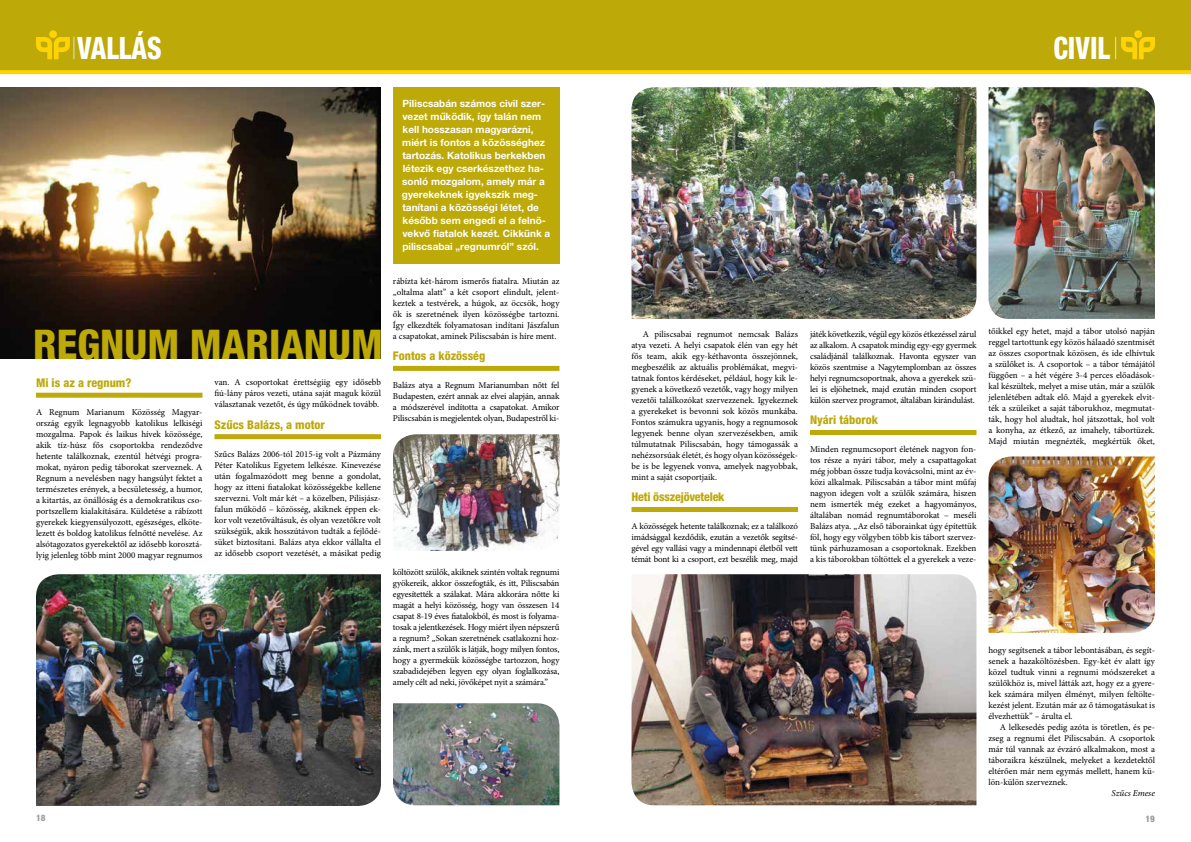
<style>
.page{position:relative;width:1191px;height:842px;background:#fff}
.page>*{position:absolute;margin:0;border:0;box-sizing:border-box;transform-origin:0 0}
.t1{font:800 condensed 41px "Helvetica Neue LT Pro";color:#bda908}
.t2{font:800 condensed 30.9px "Helvetica Neue LT Pro";color:#fff;scale:.88 1}
.t3{font:800 condensed 12px "Helvetica Neue LT Pro";color:#bda908}
.t4{font:700 10px/13px "Helvetica Neue LT Pro";color:#fff}
.t5{font:9px/11px "Minion Pro";letter-spacing:-.005em;color:#000;text-align:justify}
.t6{font:italic 9px "Minion Pro";color:#000}
.t7{font:800 condensed 9px "Helvetica Neue LT Pro";color:#9d9d9c}
.t8{font:800 condensed 9px "Helvetica Neue LT Pro";color:#98989b}
</style>
<div class="page">
<div style="left:0;top:0;width:1191px;height:74px;background:#bda908"></div>
<div style="left:1134px;top:30px;width:8px;height:8px;background:#ffd306;border-radius:50%"></div>
<div style="left:49px;top:30px;width:8px;height:8px;background:#ffd203;border-radius:50%"></div>
<svg style="left:36px;top:37px;width:38px;height:22px"></svg>
<svg style="left:1115px;top:37px;width:40px;height:22px"></svg>
<hr style="left:0;top:70px;width:1191px;height:4px;background:#ffd203">
<div style="left:36px;top:393px;width:166px;height:5px;background:#bda908"></div>
<img style="left:0;top:87px;width:381px;height:272px">
<div style="left:214px;top:434px;width:167px;height:5px;background:#bda908"></div>
<div style="left:393px;top:87px;width:166px;height:177px;background:#bda908"></div>
<div style="left:393px;top:366px;width:166px;height:5px;background:#bda908"></div>
<div style="left:631px;top:507px;width:167px;height:5px;background:#bda908"></div>
<img style="left:36px;top:574px;width:345px;height:232px">
<img style="left:631px;top:574px;width:345px;height:231px">
<div style="left:810px;top:430px;width:166px;height:5px;background:#bda908"></div>
<img style="left:631px;top:87px;width:345px;height:232px">
<img style="left:393px;top:434px;width:166px;height:117px">
<img style="left:988px;top:87px;width:167px;height:232px">
<img style="left:988px;top:456px;width:167px;height:177px">
<img style="left:393px;top:703px;width:166px;height:102px">
<h2 class="t2" style="left:77px;top:29px;width:97px">VALLÁS</h2>
<h2 class="t2" style="left:1053px;top:29px;width:66px">CIVIL</h2>
<h1 class="t1" style="left:33px;top:319px;width:351px">REGNUM MARIANUM</h1>
<p class="t5" style="left:214px;top:377px;width:168px">van. A csoportokat érettségiig egy idősebb fiú-lány páros vezeti, utána saját maguk közül választanak vezetőt, és úgy működnek tovább.</p>
<h3 class="t3" style="left:214px;top:417px;width:112px">Szűcs Balázs, a motor</h3>
<p class="t5" style="left:214px;top:448px;width:168px">Szűcs Balázs 2006-tól 2015-ig volt a Pázmány Péter Katolikus Egyetem lelkésze. Kinevezése után fogalmazódott meg benne a gondolat, hogy az itteni fiatalokat közösségekbe kellene szervezni. Volt már két – a közelben, Pilisjász&shy;falun működő – közösség, akiknek éppen ek&shy;kor volt vezetőváltásuk, és olyan vezetőkre volt szükségük, akik hosszútávon tudták a fejlődé&shy;süket biztosítani. Balázs atya ekkor vállalta el az idősebb csoport vezetését, a másikat pedig</p>
<h3 class="t3" style="left:36px;top:375px;width:97px">Mi is az a regnum?</h3>
<p class="t5" style="left:36px;top:407px;width:168px">A Regnum Marianum Közösség Magyar&shy;ország egyik legnagyobb katolikus lelkiségi mozgalma. Papok és laikus hívek közössége, akik tíz-húsz fős csoportokba rendeződve hetente találkoznak, ezentúl hétvégi progra&shy;mokat, nyáron pedig táborokat szerveznek. A Regnum a nevelésben nagy hangsúlyt fektet a természetes erények, a becsületesség, a humor, a kitartás, az önállóság és a demokratikus cso&shy;portszellem kialakítására. Küldetése a rábízott gyerekek kiegyensúlyozott, egészséges, elköte&shy;lezett és boldog katolikus felnőtté nevelése. Az alsótagozatos gyerekektől az idősebb korosztá&shy;lyig jelenleg több mint 2000 magyar regnumos</p>
<p class="t4" style="left:402px;top:97px;width:150px">Piliscsabán számos civil szer&shy;vezet működik, így talán nem kell hosszasan magyarázni, miért is fontos a közösséghez tartozás. Katolikus berkekben létezik egy cserkészethez ha&shy;sonló mozgalom, amely már a gyerekeknek igyekszik meg&shy;tanítani a közösségi létet, de később sem engedi el a felnö&shy;vekvő fiatalok kezét. Cikkünk a piliscsabai „regnumról” szól.</p>
<p class="t5" style="left:393px;top:275px;width:168px">rábízta két-három ismerős fiatalra. Miután az „oltalma alatt” a két csoport elindult, jelent&shy;keztek a testvérek, a húgok, az öccsök, hogy ők is szeretnének ilyen közösségbe tartozni.<br>Így elkezdték folyamatosan indítani Jászfalun a csapatokat, aminek Piliscsabán is híre ment.</p>
<h3 class="t3" style="left:393px;top:348px;width:94px">Fontos a közösség</h3>
<p class="t5" style="left:393px;top:380px;width:168px">Balázs atya a Regnum Marianumban nőtt fel Budapesten, ezért annak az elvei alapján, annak a módszerével indította a csapatokat. Amikor Piliscsabán is megjelentek olyan, Budapestről ki-</p>
<p class="t5" style="left:393px;top:567px;width:168px">költözött szülők, akiknek szintén voltak regnumi gyökereik, akkor összefogták, és itt, Piliscsabán egyesítették a szálakat. Mára akkorára nőtte ki magát a helyi közösség, hogy van összesen 14 csapat 8-19 éves fiatalokból, és most is folyama&shy;tosak a jelentkezések. Hogy miért ilyen népszerű a regnum? „Sokan szeretnének csatlakozni hoz&shy;zánk, mert a szülők is látják, hogy milyen fontos, hogy a gyermekük közösségbe tartozzon, hogy szabadidejében legyen egy olyan foglalkozása, amely célt ad neki, jövőképet nyit a számára.”</p>
<p class="t5" style="left:631px;top:328px;width:168px;text-indent:11px">A piliscsabai regnumot nemcsak Balázs atya vezeti. A helyi csapatok élén van egy hét fős team, akik egy-kéthavonta összejönnek, megbeszélik az aktuális problémákat, megvi&shy;tatnak fontos kérdéseket, például, hogy kik le&shy;gyenek a következő vezetők, vagy hogy milyen vezetői találkozókat szervezzenek. Igyekeznek a gyerekeket is bevonni sok közös munkába.<br>Fontos számukra ugyanis, hogy a regnumosok legyenek benne olyan szervezésekben, amik túlmutatnak Piliscsabán, hogy támogassák a nehézsorsúak életét, és hogy olyan közösségek&shy;be is be legyenek vonva, amelyek nagyobbak, mint a saját csoportjaik.</p>
<h3 class="t3" style="left:631px;top:490px;width:95px">Heti összejövetelek</h3>
<p class="t5" style="left:631px;top:521px;width:168px">A közösségek hetente találkoznak; ez a találkozó imádsággal kezdődik, ezután a vezetők segítsé&shy;gével egy vallási vagy a mindennapi életből vett témát bont ki a csoport, ezt beszélik meg, majd</p>
<p class="t5" style="left:810px;top:328px;width:168px">játék következik, végül egy közös étkezéssel zárul az alkalom. A csapatok mindig egy-egy gyermek családjánál találkoznak. Havonta egyszer van közös szentmise a Nagytemplomban az összes helyi regnumcsoportnak, ahova a gyerekek szü&shy;lei is eljöhetnek, majd ezután minden csoport külön szervez programot, általában kirándulást.</p>
<h3 class="t3" style="left:810px;top:413px;width:69px">Nyári táborok</h3>
<p class="t5" style="left:810px;top:444px;width:168px">Minden regnumcsoport életének nagyon fon&shy;tos része a nyári tábor, mely a csapattagokat még jobban össze tudja kovácsolni, mint az év&shy;közi alkalmak. Piliscsabán a tábor mint műfaj nagyon idegen volt a szülők számára, hiszen nem ismerték még ezeket a hagyományos, általában nomád regnumtáborokat – meséli Balázs atya. „Az első táborainkat úgy építettük föl, hogy egy völgyben több kis tábort szervez&shy;tünk párhuzamosan a csoportoknak. Ezekben a kis táborokban töltöttek el a gyerekek a veze-</p>
<p class="t5" style="left:988px;top:326px;width:168px">tőikkel egy hetet, majd a tábor utolsó napján reggel tartottunk egy közös hálaadó szentmisét az összes csoportnak közösen, és ide elhívtuk a szülőket is. A csoportok – a tábor témájától függően – a hét végére 3-4 perces előadások&shy;kal készültek, melyet a mise után, már a szülők jelenlétében adtak elő. Majd a gyerekek elvit&shy;ték a szüleiket a saját táborukhoz, megmutat&shy;ták, hogy hol aludtak, hol játszottak, hol volt a konyha, az étkező, az imahely, tábortüzek.<br>Majd miután megnézték, megkértük őket,</p>
<p class="t5" style="left:988px;top:645px;width:168px">hogy segítsenek a tábor lebontásában, és segít&shy;senek a hazaköltözésben. Egy-két év alatt így közel tudtuk vinni a regnumi módszereket a szülőkhöz is, mivel látták azt, hogy ez a gyere&shy;kek számára milyen élményt, milyen feltölte&shy;kezést jelent. Ezután már az ő támogatásukat is élvezhettük” – árulta el.</p>
<p class="t5" style="left:988px;top:722px;width:168px;text-indent:11px">A lelkesedés pedig azóta is töretlen, és pe&shy;zseg a regnumi élet Piliscsabán. A csoportok már túl vannak az évzáró alkalmakon, most a táboraikra készülnek, melyeket a kezdetektől eltérően már nem egymás mellett, hanem kü&shy;lön-külön szerveznek.</p>
<p class="t6" style="left:1111px;top:787px;width:45px">Szűcs Emese</p>
<p class="t7" style="left:36px;top:812px;width:11px">18</p>
<p class="t8" style="left:1145px;top:813px;width:11px">19</p>
</div>
